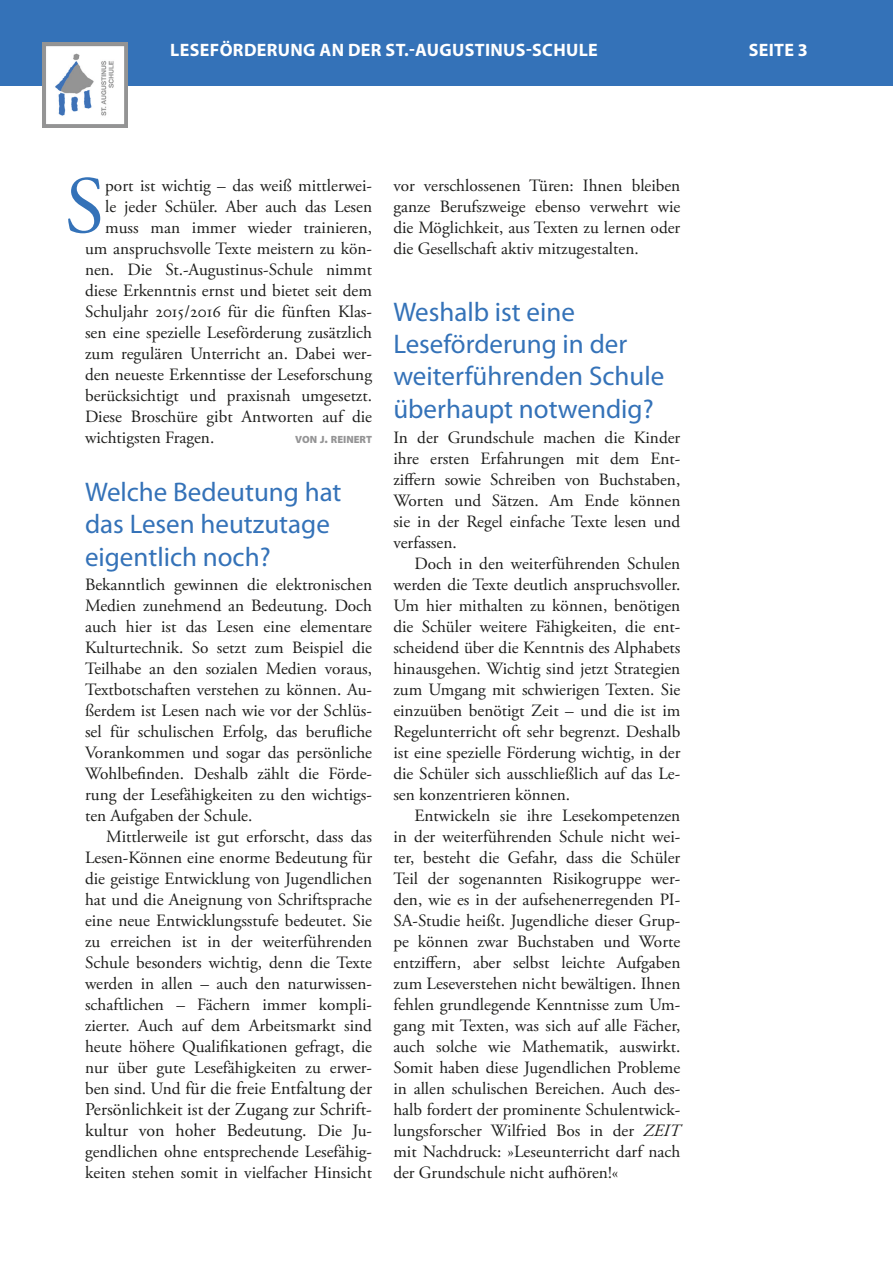
<style>
.page{position:relative;width:893px;height:1263px;background:#fff}
.page>*{position:absolute;margin:0;border:0;box-sizing:border-box;transform-origin:0 0}
.t1{font:81px "Adobe Garamond Pro";color:#3472b8}
.Ueberschrift{font:27px/32.4px "Myriad Pro";color:#3472b8}
.Fliesstext{font:18px/21px "Adobe Garamond Pro";color:#1d1d1b;text-align:justify}
.t2{font:700 18px "Myriad Pro";letter-spacing:.02em;color:#fff}
.Fliesstext-2{font:17.25px/21px "Adobe Garamond Pro";color:#1d1d1b;text-align:justify}
.Fliesstext-3{font:900 10.5px "Myriad Pro";color:#949495}
.s1{font-size:12px}
.s2{font-size:17.25px}
.s3{font-style:italic}
</style>
<div class="page">
<div style="left:0;top:0;width:893px;height:85px;background:#3472b8"></div>
<img style="left:43px;top:43px;width:85px;height:85px">
<hr style="left:0;top:0;width:1px;height:468px;background:#fff">
<p class="t2" style="left:170px;top:38px;width:429px">LESEFÖRDERUNG AN DER ST.-AUGUSTINUS-SCHULE</p>
<p class="t2" style="left:749px;top:38px;width:61px">SEITE 3</p>
<p class="t1" style="left:65px;top:158px;width:41px">S</p>
<p class="Fliesstext-2" style="left:105px;top:176px;width:268px">port ist wichtig – das weiß mittlerwei‑</p>
<p class="Fliesstext-2" style="left:105px;top:197px;width:268px">le jeder Schüler. Aber auch das Lesen</p>
<p class="Fliesstext-2" style="left:105px;top:218px;width:268px">muss man immer wieder trainieren,</p>
<p class="Fliesstext-2" style="left:85px;top:239px;width:289px">um anspruchsvolle Texte meistern zu kön‑</p>
<p class="Fliesstext-2" style="left:85px;top:260px;width:289px">nen. Die St.‑Augustinus‑Schule nimmt</p>
<p class="Fliesstext-2" style="left:85px;top:281px;width:288px">diese Erkenntnis ernst und bietet seit dem</p>
<p class="Fliesstext-2" style="left:85px;top:302px;width:289px">Schuljahr 2015/2016 für die fünften Klas‑</p>
<p class="Fliesstext-2" style="left:85px;top:323px;width:288px">sen eine spezielle Leseförderung zusätzlich</p>
<p class="Fliesstext-2" style="left:85px;top:344px;width:289px">zum regulären Unterricht an. Dabei wer‑</p>
<p class="Fliesstext-2" style="left:85px;top:365px;width:288px">den neueste Erkenntisse der Leseforschung</p>
<p class="Fliesstext-2" style="left:85px;top:386px;width:289px">berücksichtigt und praxisnah umgesetzt.</p>
<p class="Fliesstext-2" style="left:85px;top:407px;width:289px">Diese Broschüre gibt Antworten auf die</p>
<p class="Fliesstext-2" style="left:85px;top:428px;width:131px">wichtigsten Fragen.</p>
<p class="Fliesstext-3" style="left:295px;top:433px;width:78px">VON J<span class="s1">.</span> REINERT</p>
<p class="Ueberschrift" style="left:85px;top:475px;width:258px">Welche Bedeutung hat das Lesen heutzutage eigentlich noch?</p>
<p class="Fliesstext-2" style="left:85px;top:575px;width:289px">Bekanntlich gewinnen die elektronischen Medien zunehmend an Bedeutung. Doch auch hier ist das Lesen eine elementare Kulturtechnik. So setzt zum Beispiel die Teilhabe an den sozialen Medien voraus, Textbotschaften verstehen zu können. Au‑ ßerdem ist Lesen nach wie vor der Schlüs‑ sel für schulischen Erfolg, das berufliche Vorankommen und sogar das persönliche Wohlbefinden. Deshalb zählt die Förde‑ rung der Lesefähigkeiten zu den wichtigs‑ ten Aufgaben der Schule.</p>
<p class="Fliesstext-2" style="left:85px;top:827px;width:289px;text-indent:21px">Mittlerweile ist gut erforscht, dass das Lesen‑Können eine enorme Bedeutung für die geistige Entwicklung von Jugendlichen hat und die Aneignung von Schriftsprache eine neue Entwicklungsstufe bedeutet. Sie zu erreichen ist in der weiterführenden Schule besonders wichtig, denn die Texte werden in allen – auch den naturwissen‑ schaftlichen – Fächern immer kompli‑ zierter. Auch auf dem Arbeitsmarkt sind heute höhere Qualifikationen gefragt, die nur über gute Lesefähigkeiten zu erwer‑</p>
<p class="Fliesstext" style="left:85px;top:1079px;width:289px"><span class="s2">ben sind. Und</span> für die freie Entfaltung der Persönlichkeit ist der Zugang zur Schrift‑ kultur von hoher Bedeutung. <span class="s2">Die Ju‑</span></p>
<p class="Fliesstext-2" style="left:85px;top:1142px;width:289px">gendlichen ohne entsprechende Lesefähig‑ keiten stehen somit in vielfacher Hinsicht</p>
<p class="Fliesstext-2" style="left:393px;top:176px;width:289px">vor verschlossenen Türen: Ihnen bleiben ganze Berufszweige ebenso verwehrt wie die Möglichkeit, aus Texten zu lernen oder die Gesellschaft aktiv mitzugestalten.</p>
<p class="Ueberschrift" style="left:393px;top:295px;width:272px">Weshalb ist eine<br>Leseförderung in der weiterführenden Schule überhaupt notwendig?</p>
<p class="Fliesstext-2" style="left:393px;top:428px;width:289px">In der Grundschule machen die Kinder ihre ersten Erfahrungen mit dem Ent‑ ziffern sowie Schreiben von Buchstaben, Worten und Sätzen. Am Ende können sie in der Regel einfache Texte lesen und verfassen.</p>
<p class="Fliesstext-2" style="left:393px;top:554px;width:289px;text-indent:21px">Doch in den weiterführenden Schulen werden die Texte deutlich anspruchsvoller.<br>Um hier mithalten zu können, benötigen die Schüler weitere Fähigkeiten, die ent‑ scheidend über die Kenntnis des Alphabets hinausgehen. Wichtig sind jetzt Strategien zum Umgang mit schwierigen Texten. Sie einzuüben benötigt Zeit – und die ist im Regelunterricht oft sehr begrenzt. Deshalb ist eine spezielle Förderung wichtig, in der die Schüler sich ausschließlich auf das Le‑ sen konzentrieren können.</p>
<p class="Fliesstext-2" style="left:393px;top:806px;width:289px;text-indent:21px">Entwickeln sie ihre Lesekompetenzen in der weiterführenden Schule nicht wei‑ ter, besteht die Gefahr, dass die Schüler Teil der sogenannten Risikogruppe wer‑ den, wie es in der aufsehenerregenden PI‑ SA-Studie heißt. Jugendliche dieser Grup‑ pe können zwar Buchstaben und Worte entziffern, aber selbst leichte Aufgaben zum Leseverstehen nicht bewältigen. Ihnen fehlen grundlegende Kenntnisse zum Um‑ gang mit Texten, was sich auf alle Fächer, auch solche wie Mathematik, auswirkt.<br>Somit haben diese Jugendlichen Probleme in allen schulischen Bereichen. Auch des‑ halb fordert der prominente Schulentwick‑ lungsforscher Wilfried Bos in der <span class="s3">ZEIT </span>mit Nachdruck: »Leseunterricht darf nach der Grundschule nicht aufhören!«</p>
</div>
